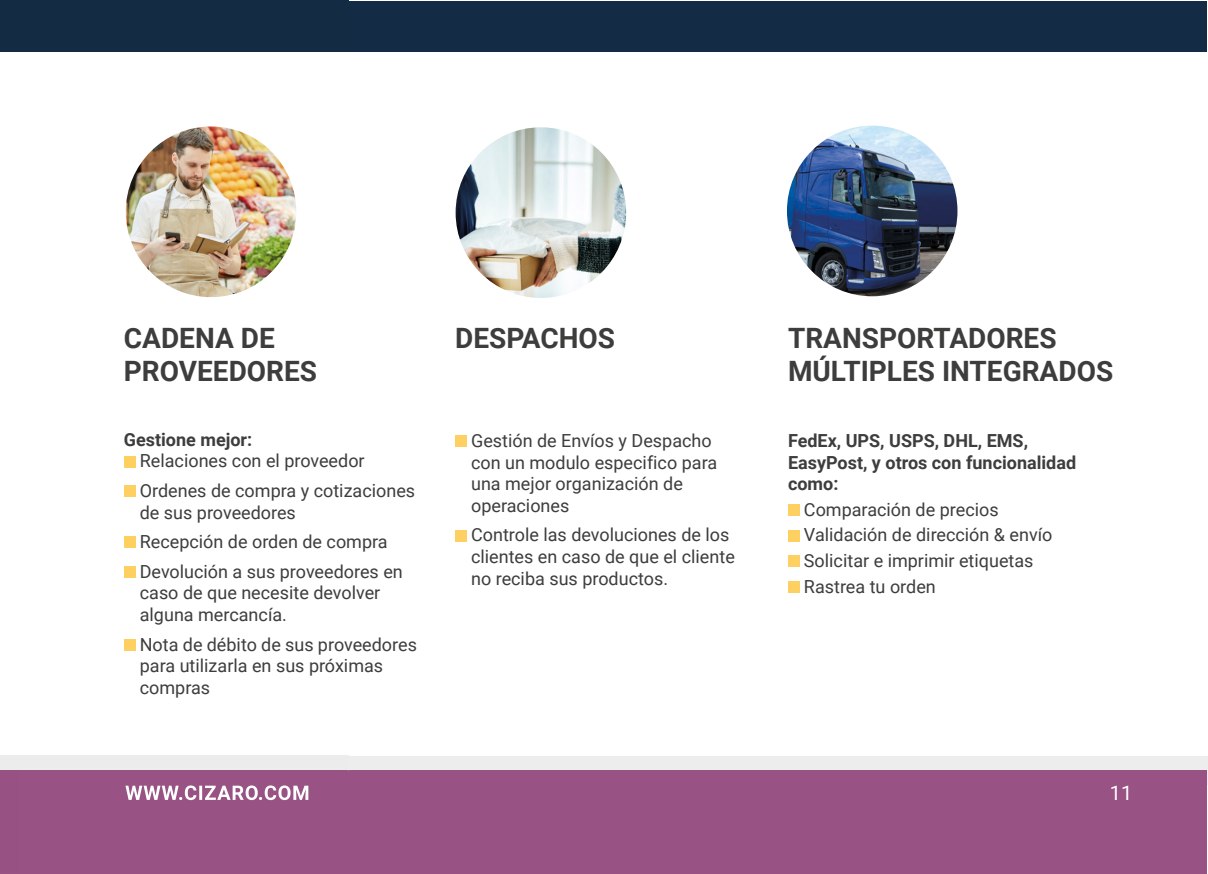
<style>
.page{position:relative;width:1208px;height:874px;background:#fff}
.page>*{position:absolute;margin:0;border:0;box-sizing:border-box;transform-origin:0 0}
.t1{font:700 28px/32.8px "Roboto";color:#3d3d3c}
.t2{font:700 20px "Roboto";letter-spacing:.035em;color:#fff}
.t3{font:20px "Roboto";color:#fff}
.t4{font:18px/21.6px "Roboto";color:#3d3d3c}
.t5{font:700 18px/21.6px "Roboto";color:#3d3d3c}
</style>
<div class="page">
<div style="left:0;top:755px;width:1208px;height:28px;background:#ededed"></div>
<div style="left:0;top:769px;width:1207px;height:104px;background:#985284"></div>
<div style="left:0;top:1px;width:1207px;height:50px;background:#132b44"></div>
<svg style="left:17px;top:769px;width:332px;height:2px"></svg>
<div style="left:124px;top:455px;width:11px;height:12px;background:#fed062"></div>
<div style="left:124px;top:485px;width:11px;height:11px;background:#fed062"></div>
<div style="left:124px;top:536px;width:11px;height:12px;background:#fed062"></div>
<div style="left:124px;top:566px;width:11px;height:11px;background:#fed062"></div>
<div style="left:124px;top:638px;width:11px;height:12px;background:#fed062"></div>
<div style="left:455px;top:435px;width:11px;height:11px;background:#fed062"></div>
<div style="left:455px;top:529px;width:11px;height:12px;background:#fed062"></div>
<div style="left:788px;top:504px;width:11px;height:11px;background:#fed062"></div>
<div style="left:788px;top:529px;width:11px;height:12px;background:#fed062"></div>
<div style="left:788px;top:555px;width:11px;height:11px;background:#fed062"></div>
<div style="left:788px;top:581px;width:11px;height:11px;background:#fed062"></div>
<img style="left:126px;top:126px;width:170px;height:171px;border-radius:85px">
<img style="left:455px;top:127px;width:171px;height:171px;border-radius:85px">
<img style="left:787px;top:126px;width:170px;height:170px;border-radius:85px">
<h1 class="t1" style="left:124px;top:320px;width:195px">CADENA DE<br>PROVEEDORES</h1>
<h1 class="t1" style="left:455px;top:320px;width:161px">DESPACHOS</h1>
<h1 class="t1" style="left:788px;top:320px;width:327px">TRANSPORTADORES<br>MÚLTIPLES INTEGRADOS</h1>
<p class="t5" style="left:124px;top:427px;width:130px">Gestione mejor:</p>
<p class="t4" style="left:140px;top:445px;width:277px;line-height:29.6px">Relaciones con el proveedor<br>Ordenes de compra y cotizaciones</p>
<p class="t4" style="left:140px;top:496px;width:264px;line-height:29.6px">de sus proveedores<br>Recepción de orden de compra<br>Devolución a sus proveedores en</p>
<p class="t4" style="left:140px;top:581px;width:242px">caso de que necesite devolver alguna mercancía.</p>
<p class="t4" style="left:140px;top:632px;width:279px">Nota de débito de sus proveedores para utilizarla en sus próximas compras</p>
<p class="t4" style="left:471px;top:429px;width:248px">Gestión de Envíos y Despacho con un modulo especifico para una mejor organización de operaciones</p>
<p class="t4" style="left:471px;top:523px;width:265px">Controle las devoluciones de los clientes en caso de que el cliente no reciba sus productos.</p>
<p class="t5" style="left:788px;top:429px;width:290px">FedEx, UPS, USPS, DHL, EMS,<br>EasyPost, y otros con funcionalidad como:</p>
<p class="t4" style="left:804px;top:495px;width:250px;line-height:25.6px">Comparación de precios<br>Validación de dirección &amp; envío<br>Solicitar e imprimir etiquetas<br>Rastrea tu orden</p>
<p class="t2" style="left:125px;top:778px;width:186px">WWW.CIZARO.COM</p>
<p class="t3" style="left:1109px;top:778px;width:24px">11</p>
</div>
